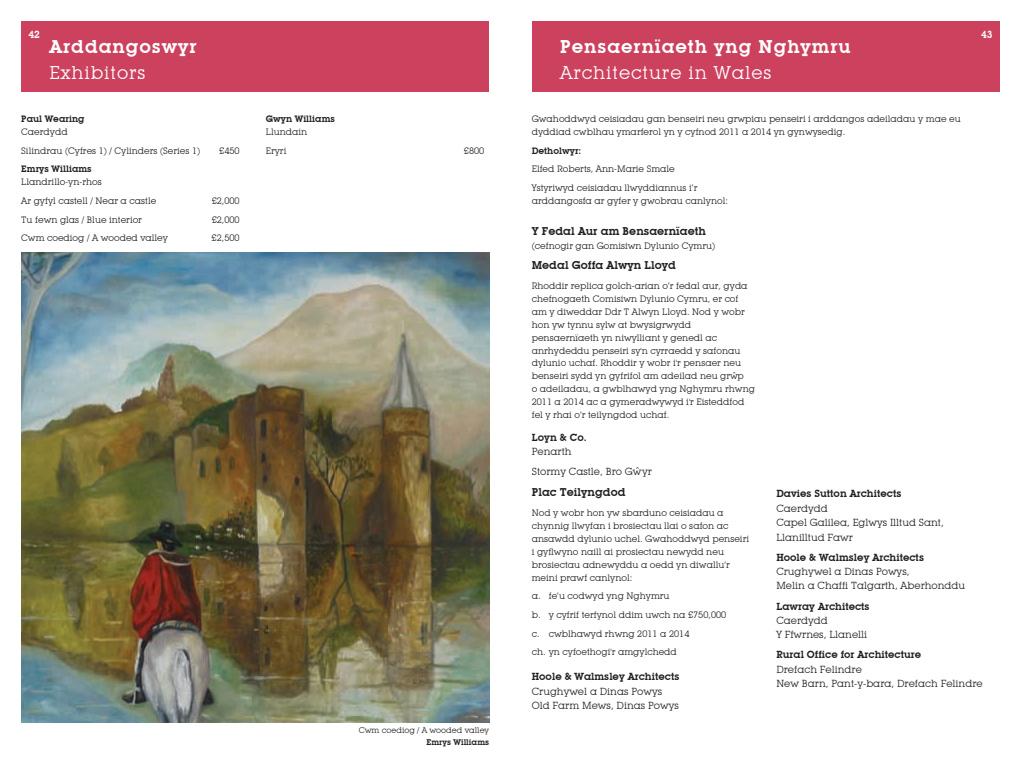
<style>
.page{position:relative;width:1021px;height:766px;background:#fff}
.page>*{position:absolute;margin:0;border:0;box-sizing:border-box;transform-origin:0 0}
.t1{font:600 18px "Lubalin Graph IT Cby BT";letter-spacing:.05em;color:#fff}
.t2{font:18px "Lubalin Graph IT Cby BT";letter-spacing:.05em;color:#fff}
.t3{font:600 11px "Lubalin Graph IT Cby BT";color:#231f20}
.t4{font:10px/14.4px "Lubalin Graph IT Cby BT";color:#231f20}
.t5{font:600 10px "Lubalin Graph IT Cby BT";color:#231f20}
.t6{font:600 10px "Lubalin Graph IT Cby BT";color:#fff}
.t7{font:9px/12.9px "Lubalin Graph IT Cby BT";color:#231f20}
.t8{font:600 9px "Lubalin Graph IT Cby BT";color:#231f20}
.t9{font:8px "Lubalin Graph IT Cby BT";color:#231f20}
.t10{font:600 8px "Lubalin Graph IT Cby BT";color:#231f20}
</style>
<div class="page">
<div style="left:531px;top:21px;width:468px;height:71px;background:#cc415e"></div>
<div style="left:21px;top:21px;width:468px;height:71px;background:#cc415e"></div>
<img style="left:21px;top:252px;width:468px;height:470px">
<p class="t6" style="left:28px;top:28px;width:13px">42</p>
<h1 class="t1" style="left:50px;top:35px;width:148px">Arddangoswyr</h1>
<h1 class="t2" style="left:50px;top:61px;width:97px">Exhibitors</h1>
<p class="t8" style="left:21px;top:113px;width:65px">Paul Wearing</p>
<p class="t7" style="left:21px;top:122px;width:181px;line-height:18.6px">Caerdydd<br>Silindrau (Cyfres 1) / Cylinders (Series 1)</p>
<p class="t8" style="left:21px;top:164px;width:72px">Emrys Williams</p>
<p class="t7" style="left:21px;top:173px;width:136px;line-height:18.6px">Llandrillo-yn-rhos<br>Ar gyfyl castell / Near a castle</p>
<p class="t7" style="left:219px;top:144px;width:22px">£450</p>
<p class="t7" style="left:212px;top:194px;width:29px">£2,000</p>
<p class="t7" style="left:21px;top:213px;width:122px">Tu fewn glas / Blue interior</p>
<p class="t7" style="left:212px;top:213px;width:29px">£2,000</p>
<p class="t7" style="left:21px;top:231px;width:148px">Cwm coediog / A wooded valley</p>
<p class="t7" style="left:212px;top:231px;width:29px">£2,500</p>
<p class="t8" style="left:266px;top:113px;width:71px">Gwyn Williams</p>
<p class="t7" style="left:266px;top:122px;width:43px;line-height:18.6px">Llundain<br>Eryri</p>
<p class="t7" style="left:464px;top:144px;width:22px">£800</p>
<p class="t9" style="left:359px;top:725px;width:132px">Cwm coediog / A wooded valley</p>
<p class="t10" style="left:426px;top:736px;width:64px">Emrys Williams</p>
<h1 class="t1" style="left:560px;top:35px;width:292px">Pensaernïaeth yng Nghymru</h1>
<h1 class="t2" style="left:560px;top:61px;width:213px">Architecture in Wales</h1>
<p class="t7" style="left:531px;top:112px;width:430px">Gwahoddwyd ceisiadau gan benseiri neu grwpiau penseiri i arddangos adeiladau y mae eu dyddiad cwblhau ymarferol yn y cyfnod 2011 a 2014 yn gynwysedig.</p>
<p class="t8" style="left:531px;top:145px;width:51px">Detholwyr:</p>
<p class="t7" style="left:531px;top:160px;width:167px;line-height:18.6px">Elfed Roberts, Ann-Marie Smale<br>Ystyriwyd ceisiadau llwyddiannus i’r</p>
<p class="t7" style="left:531px;top:194px;width:198px">arddangosfa ar gyfer y gwobrau canlynol:</p>
<p class="t6" style="left:981px;top:28px;width:13px">43</p>
<p class="t3" style="left:531px;top:224px;width:176px">Y Fedal Aur am Bensaernïaeth</p>
<p class="t7" style="left:531px;top:239px;width:185px">(cefnogir gan Gomisiwn Dylunio Cymru)</p>
<p class="t3" style="left:531px;top:258px;width:146px">Medal Goffa Alwyn Lloyd</p>
<p class="t7" style="left:531px;top:279px;width:225px">Rhoddir replica golch-arian o’r fedal aur, gyda chefnogaeth Comisiwn Dylunio Cymru, er cof am y diweddar Ddr T Alwyn Lloyd. Nod y wobr hon yw tynnu sylw at bwysigrwydd pensaernïaeth yn niwylliant y genedl ac anrhydeddu penseiri sy'n cyrraedd y safonau dylunio uchaf. Rhoddir y wobr i'r pensaer neu benseiri sydd yn gyfrifol am adeilad neu grwˆp<br>o adeiladau, a gwblhawyd yng Nghymru rhwng 2011 a 2014 ac a gymeradwywyd i'r Eisteddfod fel y rhai o’r teilyngdod uchaf.</p>
<p class="t5" style="left:531px;top:431px;width:56px">Loyn &amp; Co.</p>
<p class="t4" style="left:531px;top:441px;width:122px;line-height:20px">Penarth<br>Stormy Castle, Bro Gwˆ yr</p>
<p class="t3" style="left:531px;top:485px;width:95px">Plac Teilyngdod</p>
<p class="t7" style="left:531px;top:506px;width:219px">Nod y wobr hon yw sbarduno ceisiadau a chynnig llwyfan i brosiectau llai o safon ac ansawdd dylunio uchel. Gwahoddwyd penseiri i gyflwyno naill ai prosiectau newydd neu brosiectau adnewyddu a oedd yn diwallu’r meini prawf canlynol:</p>
<p class="t7" style="left:531px;top:586px;width:196px;line-height:18.6px">a. fe’u codwyd yng Nghymru<br>b. y cyfrif terfynol ddim uwch na £750,000 c. cwblhawyd rhwng 2011 a 2014<br>ch. yn cyfoethogi'r amgylchedd</p>
<p class="t5" style="left:531px;top:670px;width:149px">Hoole &amp; Walmsley Architects</p>
<p class="t4" style="left:531px;top:683px;width:149px">Crughywel a Dinas Powys<br>Old Farm Mews, Dinas Powys</p>
<p class="t5" style="left:776px;top:487px;width:127px">Davies Sutton Architects</p>
<p class="t4" style="left:776px;top:501px;width:169px">Caerdydd<br>Capel Galilea, Eglwys Illtud Sant,<br>Llanilltud Fawr</p>
<p class="t5" style="left:776px;top:551px;width:149px">Hoole &amp; Walmsley Architects</p>
<p class="t4" style="left:776px;top:564px;width:190px">Crughywel a Dinas Powys,<br>Melin a Chaffi Talgarth, Aberhonddu</p>
<p class="t5" style="left:776px;top:599px;width:95px">Lawray Architects</p>
<p class="t4" style="left:776px;top:613px;width:92px">Caerdydd<br>Y Ffwrnes, Llanelli</p>
<p class="t5" style="left:776px;top:648px;width:146px">Rural Office for Architecture</p>
<p class="t4" style="left:776px;top:661px;width:208px">Drefach Felindre<br>New Barn, Pant-y-bara, Drefach Felindre</p>
</div>
